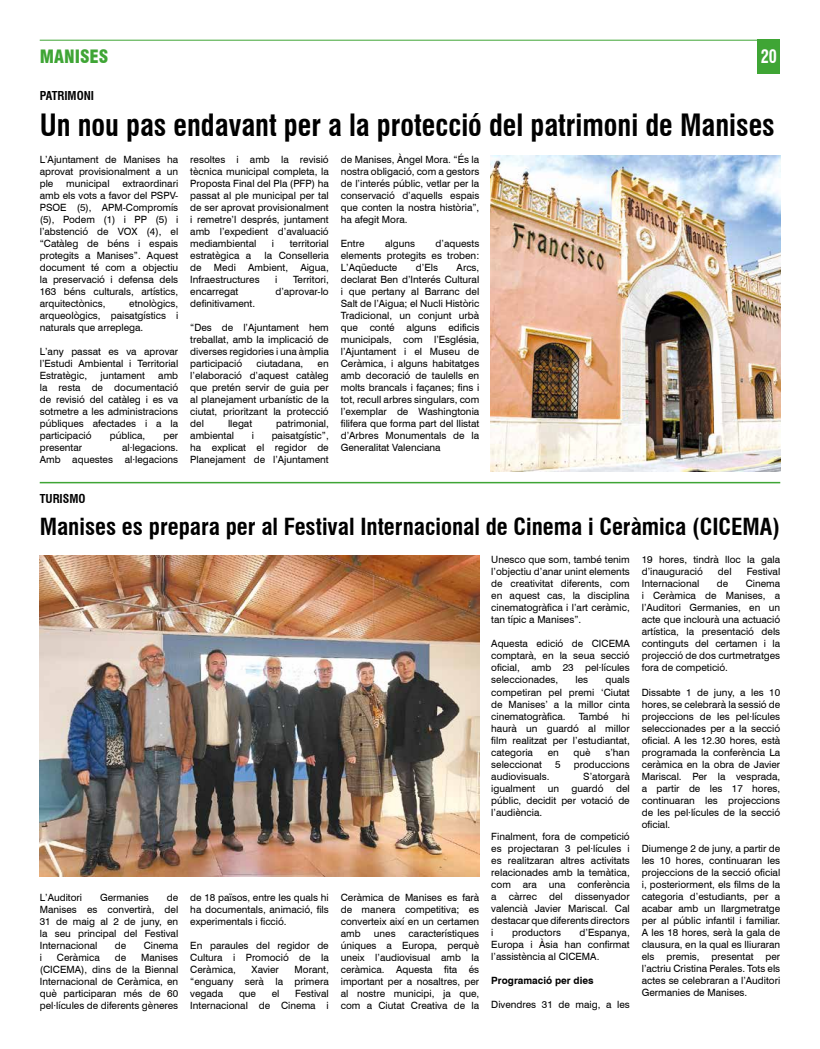
<style>
.page{position:relative;width:820px;height:1049px;background:#fff}
.page>*{position:absolute;margin:0;border:0;box-sizing:border-box;transform-origin:0 0}
.t1{font:700 condensed 30px "Swiss 721 BT";color:#000;scale:.95 1}
.t2{font:700 condensed 23px "Swiss 721 BT";color:#000}
.t3{font:900 condensed 18px "Swiss 721 BT";color:#3fa535}
.t4{font:700 condensed 18px "Swiss 721 BT";color:#fff;scale:.9 1}
.t5{font:700 condensed 12px "Swiss 721 BT";color:#000}
.t6{font:10px/12px "Swiss 721 BT";color:#000;text-align:justify}
.t7{font:700 10px "Swiss 721 BT";color:#000}
</style>
<div class="page">
<img style="left:490px;top:156px;width:290px;height:316px">
<div style="left:757px;top:40px;width:23px;height:34px;background:#3fa535"></div>
<hr style="left:40px;top:40px;width:717px;height:1px;background:#3fa535">
<img style="left:40px;top:556px;width:439px;height:320px">
<hr style="left:40px;top:482px;width:740px;height:1px;background:#3fa535">
<h3 class="t3" style="left:40px;top:46px;width:70px">MANISES</h3>
<h3 class="t4" style="left:760px;top:46px;width:20px">20</h3>
<p class="t5" style="left:40px;top:88px;width:56px">PATRIMONI</p>
<h1 class="t1" style="left:40px;top:107px;width:775px">Un nou pas endavant per a la protecció del patrimoni de Manises</h1>
<p class="t6" style="left:40px;top:154px;width:140px">L’Ajuntament de Manises ha aprovat provisionalment a un ple</p>
<p class="t6" style="left:40px;top:178px;width:140px;text-indent:83px">extraordinari amb els vots a favor del PSPV-PSOE (5), APM-Compromís (5), Podem (1) i PP (5) i l’abstenció de VOX (4), el “Catàleg de béns i espais protegits a Manises”. Aquest document té com a objectiu la preservació i defensa dels 163 béns culturals, artístics, arquitectònics,</p>
<p class="t6" style="left:66px;top:178px;width:45px">municipal</p>
<p class="t6" style="left:40px;top:298px;width:140px;text-indent:89px">etnològics, arqueològics, paisatgístics i naturals que arreplega.</p>
<p class="t6" style="left:40px;top:346px;width:140px">L’any passat es va aprovar l’Estudi Ambiental i Territorial Estratègic,</p>
<p class="t6" style="left:40px;top:370px;width:140px;text-indent:118px">amb la resta de documentació de revisió del catàleg i es va sotmetre a les administracions públiques afectades i a la participació</p>
<p class="t6" style="left:100px;top:370px;width:46px">juntament</p>
<p class="t6" style="left:110px;top:430px;width:37px">pública,</p>
<p class="t6" style="left:163px;top:430px;width:16px">per</p>
<p class="t6" style="left:40px;top:442px;width:140px;text-align:right">al·legacions.<br>Amb aquestes al·legacions</p>
<p class="t6" style="left:40px;top:442px;width:44px">presentar</p>
<p class="t5" style="left:40px;top:491px;width:47px">TURISMO</p>
<p class="t6" style="left:190px;top:154px;width:140px">resoltes i amb la revisió tècnica municipal completa, la Proposta Final del Pla (PFP) ha passat al ple municipal per tal de ser aprovat provisionalment i remetre’l després, juntament amb l’expedient d’avaluació mediambiental</p>
<p class="t6" style="left:272px;top:238px;width:4px">i</p>
<p class="t6" style="left:289px;top:238px;width:40px">territorial</p>
<p class="t6" style="left:190px;top:250px;width:63px">estratègica a</p>
<p class="t6" style="left:190px;top:250px;width:140px;text-indent:74px">la Conselleria de Medi Ambient, Aigua, Infraestructures</p>
<p class="t6" style="left:275px;top:274px;width:4px">i</p>
<p class="t6" style="left:293px;top:274px;width:37px">Territori,</p>
<p class="t6" style="left:190px;top:286px;width:50px">encarregat</p>
<p class="t6" style="left:275px;top:286px;width:55px">d’aprovar-lo</p>
<p class="t6" style="left:190px;top:298px;width:66px">definitivament.</p>
<p class="t6" style="left:190px;top:322px;width:140px">“Des de l’Ajuntament hem treballat, amb la implicació de diverses regidories i una àmplia participació</p>
<p class="t6" style="left:256px;top:358px;width:48px">ciutadana,</p>
<p class="t6" style="left:190px;top:358px;width:140px;text-indent:127px">en l’elaboració d’aquest catàleg que pretén servir de guia per al planejament urbanístic de la ciutat, prioritzant la protecció del</p>
<p class="t6" style="left:228px;top:418px;width:26px">llegat</p>
<p class="t6" style="left:276px;top:418px;width:54px">patrimonial,</p>
<p class="t6" style="left:190px;top:430px;width:45px">ambiental</p>
<p class="t6" style="left:252px;top:430px;width:4px">i</p>
<p class="t6" style="left:190px;top:430px;width:140px;text-indent:81px">paisatgístic”, ha explicat el regidor de Planejament de l’Ajuntament</p>
<p class="t6" style="left:340px;top:154px;width:140px">de Manises, Àngel Mora. “És la nostra obligació, com a gestors de l’interés públic, vetlar per la conservació d’aquells espais que conten la nostra història”, ha afegit Mora.</p>
<p class="t6" style="left:340px;top:238px;width:25px">Entre</p>
<p class="t6" style="left:385px;top:238px;width:31px">alguns</p>
<p class="t6" style="left:340px;top:238px;width:140px;text-indent:95px">d’aquests elements protegits es troben:<br>L’Aqüeducte</p>
<p class="t6" style="left:340px;top:262px;width:140px;text-indent:116px">Arcs, declarat Ben d’Interés Cultural i que pertany al Barranc del Salt de l’Aigua; el Nucli Històric Tradicional, un conjunt urbà que conté alguns edificis municipals, com l’Església, l’Ajuntament i el Museu de Ceràmica, i alguns habitatges amb decoració de taulells en molts brancals i façanes; fins i tot, recull arbres singulars, com l’exemplar de Washingtonia filifera que forma part del llistat d’Arbres Monumentals de la Generalitat Valenciana</p>
<p class="t6" style="left:416px;top:262px;width:24px">d’Els</p>
<h2 class="t2" style="left:40px;top:513px;width:741px">Manises es prepara per al Festival Internacional de Cinema i Ceràmica (CICEMA)</h2>
<p class="t6" style="left:40px;top:891px;width:44px">L’Auditori</p>
<p class="t6" style="left:100px;top:891px;width:50px">Germanies</p>
<p class="t6" style="left:40px;top:891px;width:140px;text-indent:127px">de Manises es convertirà, del 31 de maig al 2 de juny, en la seu principal del Festival Internacional</p>
<p class="t6" style="left:115px;top:939px;width:13px">de</p>
<p class="t6" style="left:144px;top:939px;width:36px">Cinema</p>
<p class="t6" style="left:40px;top:951px;width:4px">i</p>
<p class="t6" style="left:57px;top:951px;width:44px">Ceràmica</p>
<p class="t6" style="left:115px;top:951px;width:13px">de</p>
<p class="t6" style="left:40px;top:951px;width:140px;text-indent:101px">Manises (CICEMA), dins de la Biennal Internacional de Ceràmica, en què participaran més de 60 pel·lícules de diferents gèneres</p>
<p class="t6" style="left:190px;top:891px;width:140px">de 18 països, entre les quals hi ha documentals, animació, fils experimentals i ficció.</p>
<p class="t6" style="left:190px;top:939px;width:140px">En paraules del regidor de Cultura i Promoció de la Ceràmica,</p>
<p class="t6" style="left:190px;top:963px;width:140px;text-indent:104px">Morant, “enguany serà la primera vegada</p>
<p class="t6" style="left:251px;top:963px;width:29px">Xavier</p>
<p class="t6" style="left:190px;top:987px;width:140px;text-align:right">Festival<br>Internacional de Cinema i</p>
<p class="t6" style="left:239px;top:987px;width:19px">que</p>
<p class="t6" style="left:272px;top:987px;width:9px">el</p>
<p class="t6" style="left:340px;top:891px;width:140px">Ceràmica de Manises es farà de manera competitiva; es converteix així en un certamen amb</p>
<p class="t6" style="left:340px;top:927px;width:140px;text-indent:68px">característiques úniques a Europa, perquè uneix l’audiovisual amb la ceràmica. Aquesta fita és important per a nosaltres, per al nostre municipi, ja que, com a Ciutat Creativa de la</p>
<p class="t6" style="left:373px;top:927px;width:23px">unes</p>
<p class="t6" style="left:491px;top:554px;width:140px">Unesco que som, també tenim l’objectiu d’anar unint elements de creativitat diferents, com en aquest cas, la disciplina cinematogràfica i l’art ceràmic, tan típic a Manises”.</p>
<p class="t6" style="left:491px;top:638px;width:140px">Aquesta edició de CICEMA comptarà, en la seua secció oficial, amb 23 pel·lícules seleccionades,</p>
<p class="t6" style="left:491px;top:674px;width:140px;text-indent:114px">quals competiran pel premi ‘Ciutat de Manises’ a la millor cinta cinematogràfica.</p>
<p class="t6" style="left:575px;top:674px;width:14px">les</p>
<p class="t6" style="left:578px;top:710px;width:31px">També</p>
<p class="t6" style="left:491px;top:710px;width:140px;text-indent:130px">hi haurà un guardó al millor film realitzat per l’estudiantat, categoria</p>
<p class="t6" style="left:547px;top:746px;width:13px">en</p>
<p class="t6" style="left:573px;top:746px;width:19px">què</p>
<p class="t6" style="left:605px;top:746px;width:26px">s’han</p>
<p class="t6" style="left:491px;top:758px;width:52px">seleccionat</p>
<p class="t6" style="left:555px;top:758px;width:7px">5</p>
<p class="t6" style="left:573px;top:758px;width:57px">produccions</p>
<p class="t6" style="left:491px;top:770px;width:60px">audiovisuals.</p>
<p class="t6" style="left:491px;top:770px;width:140px;text-indent:92px">S’atorgarà igualment un guardó del públic, decidit per votació de l’audiència.</p>
<p class="t6" style="left:491px;top:830px;width:140px">Finalment, fora de competició es projectaran 3 pel·lícules i es realitzaran altres activitats relacionades amb la temàtica, com ara una conferència a càrrec del dissenyador valencià Javier Mariscal. Cal destacar que diferents directors i</p>
<p class="t6" style="left:491px;top:926px;width:140px;text-indent:88px">d’Espanya, Europa i Àsia han confirmat l’assistència al CICEMA.</p>
<p class="t7" style="left:491px;top:974px;width:104px">Programació per dies</p>
<p class="t6" style="left:491px;top:998px;width:140px">Divendres 31 de maig, a les</p>
<p class="t6" style="left:512px;top:926px;width:50px">productors</p>
<p class="t6" style="left:641px;top:554px;width:140px">19 hores, tindrà lloc la gala d’inauguració</p>
<p class="t6" style="left:717px;top:566px;width:15px">del</p>
<p class="t6" style="left:746px;top:566px;width:35px">Festival</p>
<p class="t6" style="left:641px;top:578px;width:140px;text-indent:104px">Cinema i Ceràmica de Manises, a l’Auditori Germanies, en un acte que inclourà una actuació artística, la presentació dels continguts del certamen i la projecció de dos curtmetratges fora de competició.</p>
<p class="t6" style="left:641px;top:686px;width:140px">Dissabte 1 de juny, a les 10 hores, se celebrarà la sessió de projeccions de les pel·lícules seleccionades per a la secció oficial. A les 12.30 hores, està programada la conferència La ceràmica en la obra de Javier Mariscal. Per la vesprada, a partir de les 17 hores, continuaran les projeccions de les pel·lícules de la secció oficial.</p>
<p class="t6" style="left:641px;top:842px;width:140px">Diumenge 2 de juny, a partir de les 10 hores, continuaran les projeccions de la secció oficial i, posteriorment, els films de la categoria d’estudiants, per a acabar amb un llargmetratge per al públic infantil i familiar.<br>A les 18 hores, serà la gala de clausura, en la qual es lliuraran els premis, presentat per l’actriu Cristina Perales. Tots els actes se celebraran a l’Auditori Germanies de Manises.</p>
<p class="t6" style="left:641px;top:578px;width:59px">Internacional</p>
<p class="t6" style="left:716px;top:578px;width:13px">de</p>
</div>
